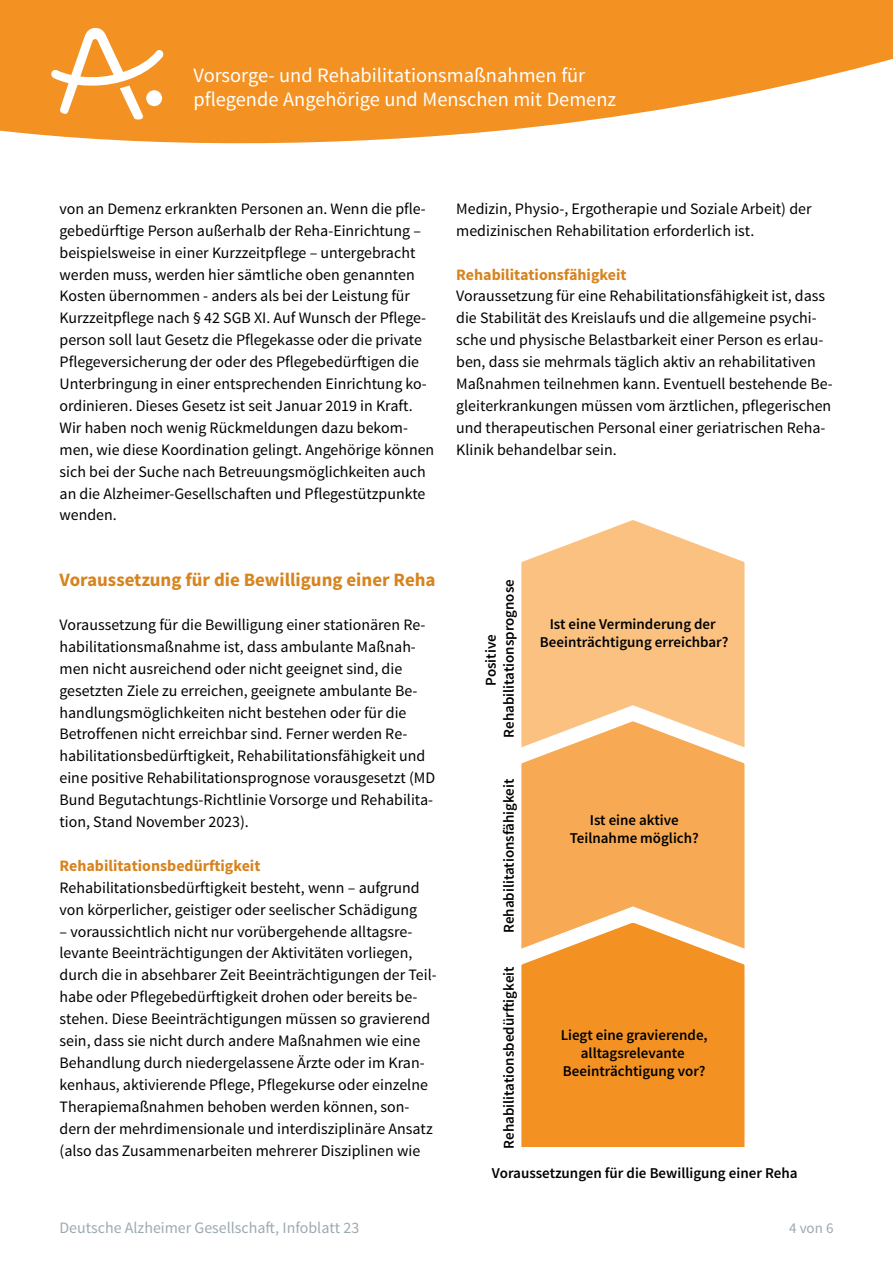
<style>
.page{position:relative;width:893px;height:1263px;background:#fff}
.page>*{position:absolute;margin:0;border:0;box-sizing:border-box;transform-origin:0 0}
.t1{font:20.4px/24.5px "Source Sans Pro";color:#fff}
.Zwischenüberschrift_grösser{font:700 18.9px "Source Sans Pro";color:#d7831e}
.fließtext_ohne-Abstand{font:15.9px/21.9px "Source Sans Pro";color:#000}
.fließtext_ohne_3trenn{font:15.9px/21.9px "Source Sans Pro";color:#000}
.Zwischenüberschrift_klein{font:700 15.9px "Source Sans Pro";color:#d7831e}
.t2{font:15.9px "Source Sans Pro";color:#9ca9b1}
.fließtext_fett_ohne{font:600 15px/18px "Source Sans Pro";color:#000;text-align:center}
.t3{font:15px "Source Sans Pro";color:#9ca9b1}
</style>
<div class="page">
<svg style="left:0;top:0;width:893px;height:143px;fill:#f39222"></svg>
<svg style="left:51px;top:28px;width:112px;height:92px"></svg>
<svg style="left:521px;top:520px;width:224px;height:177px;background:#fac890"></svg>
<svg style="left:521px;top:697px;width:224px;height:201px;background:#f8b468"></svg>
<svg style="left:521px;top:898px;width:224px;height:249px;background:#f49c36"></svg>
<p class="t1" style="left:193px;top:63px;width:424px">Vorsorge- und Rehabilitationsmaßnahmen für pflegende Angehörige und Menschen mit Demenz</p>
<p class="fließtext_ohne-Abstand" style="left:60px;top:198px;width:376px">von an Demenz erkrankten Personen an. Wenn die pfle&shy;gebedürftige Person außerhalb der Reha-Einrichtung – beispielsweise in einer Kurzzeitpflege – untergebracht werden muss, werden hier sämtliche oben genannten Kosten übernommen - anders als bei der Leistung für Kurzzeitpflege nach § 42 SGB XI. Auf Wunsch der Pflege&shy;person soll laut Gesetz die Pflegekasse oder die private Pflegeversicherung der oder des Pflegebedürftigen die Unterbringung in einer entsprechenden Einrichtung ko&shy;ordinieren. Dieses Gesetz ist seit Januar 2019 in Kraft.<br>Wir haben noch wenig Rückmeldungen dazu bekom&shy;men, wie diese Koordination gelingt. Angehörige können sich bei der Suche nach Betreuungsmöglichkeiten auch an die Alzheimer-Gesellschaften und Pflegestützpunkte wenden.</p>
<p class="fließtext_ohne_3trenn" style="left:456px;top:198px;width:357px">Medizin, Physio-, Ergotherapie und Soziale Arbeit) der medizinischen Rehabilitation erforderlich ist.</p>
<h3 class="Zwischenüberschrift_klein" style="left:456px;top:264px;width:172px">Rehabilitationsfähigkeit</h3>
<p class="fließtext_ohne_3trenn" style="left:456px;top:285px;width:378px">Voraussetzung für eine Rehabilitationsfähigkeit ist, dass die Stabilität des Kreislaufs und die allgemeine psychi&shy;sche und physische Belastbarkeit einer Person es erlau&shy;ben, dass sie mehrmals täglich aktiv an rehabilitativen Maßnahmen teilnehmen kann. Eventuell bestehende Be&shy;gleiterkrankungen müssen vom ärztlichen, pflegerischen und therapeutischen Personal einer geriatrischen Reha-Klinik behandelbar sein.</p>
<h2 class="Zwischenüberschrift_grösser" style="left:60px;top:568px;width:378px">Voraussetzung für die Bewilligung einer Reha</h2>
<p class="fließtext_ohne-Abstand" style="left:60px;top:614px;width:377px">Voraussetzung für die Bewilligung einer stationären Re&shy;habilitationsmaßnahme ist, dass ambulante Maßnah&shy;men nicht ausreichend oder nicht geeignet sind, die gesetzten Ziele zu erreichen, geeignete ambulante Be&shy;handlungsmöglichkeiten nicht bestehen oder für die Betroffenen nicht erreichbar sind. Ferner werden Re&shy;habilitationsbedürftigkeit, Rehabilitationsfähigkeit und eine positive Rehabilitationsprognose vorausgesetzt (MD Bund Begutachtungs-Richtlinie Vorsorge und Rehabilita&shy;tion, Stand November 2023).</p>
<h3 class="Zwischenüberschrift_klein" style="left:60px;top:855px;width:202px">Rehabilitationsbedürftigkeit</h3>
<p class="fließtext_ohne_3trenn" style="left:60px;top:877px;width:362px">Rehabilitationsbedürftigkeit besteht, wenn – aufgrund von körperlicher, geistiger oder seelischer Schädigung</p>
<p class="fließtext_ohne_3trenn" style="left:60px;top:921px;width:379px">– voraussichtlich nicht nur vorübergehende alltagsre&shy;levante Beeinträchtigungen der Aktivitäten vorliegen, durch die in absehbarer Zeit Beeinträchtigungen der Teil&shy;habe oder Pflegebedürftigkeit drohen oder bereits be&shy;stehen. Diese Beeinträchtigungen müssen so gravierend sein, dass sie nicht durch andere Maßnahmen wie eine Behandlung durch niedergelassene Ärzte oder im Kran&shy;kenhaus, aktivierende Pflege, Pflegekurse oder einzelne Therapiemaßnahmen behoben werden können, son&shy;dern der mehrdimensionale und interdisziplinäre Ansatz (also das Zusammenarbeiten mehrerer Disziplinen wie</p>
<p class="fließtext_fett_ohne" style="left:482px;top:738px;width:160px;rotate:-90deg">Positive<br>Rehabilitationsprognose</p>
<p class="fließtext_fett_ohne" style="left:500px;top:933px;width:156px;rotate:-90deg">Rehabilitationsfähigkeit</p>
<p class="fließtext_fett_ohne" style="left:500px;top:1148px;width:184px;rotate:-90deg">Rehabilitationsbedür igkeit</p>
<p class="fließtext_fett_ohne" style="left:540px;top:614px;width:190px">Ist eine Verminderung der<br>Beeinträchtigung erreichbar?</p>
<p class="fließtext_fett_ohne" style="left:570px;top:811px;width:130px">Ist eine aktive<br>Teilnahme möglich?</p>
<p class="fließtext_fett_ohne" style="left:561px;top:1026px;width:149px">Liegt eine gravierende, alltagsrelevante<br>Beeinträchtigung vor?</p>
<p class="fließtext_fett_ohne" style="left:492px;top:1164px;width:307px">Voraussetzungen für die Bewilligung einer Reha</p>
<p class="t2" style="left:60px;top:1218px;width:301px">Deutsche Alzheimer Gesellschaft, Infoblatt 23</p>
<p class="t3" style="left:789px;top:1219px;width:46px">4 von 6</p>
</div>
